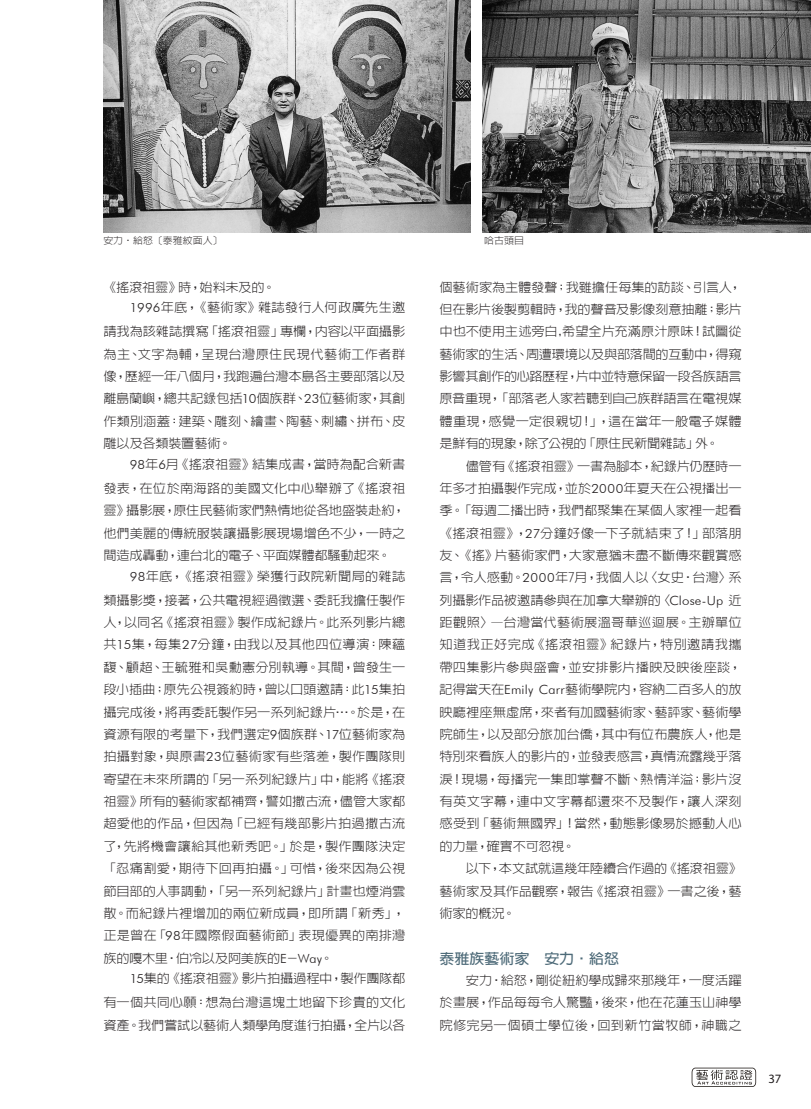
<style>
.page{position:relative;width:811px;height:1109px;background:#fff}
.page>*{position:absolute;margin:0;border:0;box-sizing:border-box;transform-origin:0 0}
.內文大標{font:700 14.25px "Lin Gothic";color:#4d6a78;scale:1.05 1}
.t1{font:12.75px "Myriad Pro";color:#231f20}
.內文中文{font:300 12.6px/22.4px "Lin Gothic";color:#231f20;text-align:justify;scale:1.05 1}
.內文中文-2{font:300 12.6px "Lin Gothic";letter-spacing:-.025em;color:#231f20;scale:1.05 1}
.內文中文-3{font:300 12.6px "Lin Gothic";letter-spacing:-.02em;color:#231f20;scale:1.05 1}
.圖說中{font:300 9.45px "Lin Gothic";color:#231f20;scale:1.05 1}
.s1{font-family:"Futura BT"}
</style>
<div class="page">
<svg style="left:691px;top:1067px;width:65px;height:19px"></svg>
<img style="left:103px;top:0;width:367px;height:232px">
<img style="left:482px;top:0;width:328px;height:232px">
<p class="圖說中" style="left:103px;top:235px;width:115px">安力‧給怒〔泰雅紋面人〕</p>
<p class="圖說中" style="left:484px;top:235px;width:39px">哈古頭目</p>
<p class="內文中文-3" style="left:103px;top:280px;width:165px">《搖滾祖靈》時，始料未及的。</p>
<p class="內文中文" style="left:103px;top:295px;width:289px;line-height:24.2px;text-align:right"><span class="s1">1996</span>年底，《藝術家》雜誌發行人何政廣先生邀<br>請我為該雜誌撰寫「搖滾祖靈」專欄，內容以平面攝影</p>
<p class="內文中文" style="left:103px;top:342px;width:289px">為主、文字為輔，呈現台灣原住民現代藝術工作者群像，歷經一年八個月，我跑遍台灣本島各主要部落以及離島蘭嶼，總共記錄包括<span class="s1">10</span>個族群、<span class="s1">23</span>位藝術家，其創作類別涵蓋：建築、雕刻、繪畫、陶藝、刺繡、拼布、皮雕以及各類裝置藝術。</p>
<p class="內文中文" style="left:103px;top:451px;width:289px;line-height:24.2px;text-align:right"><span class="s1">98</span>年<span class="s1">6</span>月《搖滾祖靈》結集成書，當時為配合新書<br>發表，在位於南海路的美國文化中心舉辦了《搖滾祖</p>
<p class="內文中文" style="left:103px;top:499px;width:289px">靈》攝影展，原住民藝術家們熱情地從各地盛裝赴約，他們美麗的傳統服裝讓攝影展現場增色不少，一時之間造成轟動，連台北的電子、平面媒體都騷動起來。</p>
<p class="內文中文" style="left:103px;top:563px;width:289px;line-height:24.2px;text-align:right"><span class="s1">98</span>年底，《搖滾祖靈》榮獲行政院新聞局的雜誌<br>類攝影獎，接著，公共電視經過徵選、委託我擔任製作</p>
<p class="內文中文" style="left:103px;top:611px;width:289px">人，以同名《搖滾祖靈》製作成紀錄片。此系列影片總共<span class="s1">15</span>集，每集<span class="s1">27</span>分鐘，由我以及其他四位導演︰陳蘊馥、顧超、王毓雅和吳勳憲分別執導。其間，曾發生一段小插曲；原先公視簽約時，曾以口頭邀請：此<span class="s1">15</span>集拍攝完成後，將再委託製作另一系列紀錄片…。於是，在資源有限的考量下，我們選定<span class="s1">9</span>個族群、<span class="s1">17</span>位藝術家為拍攝對象，與原書<span class="s1">23</span>位藝術家有些落差，製作團隊則寄望在未來所謂的「另一系列紀錄片」中，能將《搖滾祖靈》所有的藝術家都補齊，譬如撒古流，儘管大家都超愛他的作品，但因為「已經有幾部影片拍過撒古流了，先將機會讓給其他新秀吧。」於是，製作團隊決定「忍痛割愛，期待下回再拍攝。」可惜，後來因為公視節目部的人事調動，「另一系列紀錄片」計畫也煙消雲散。而紀錄片裡增加的兩位新成員，即所謂「新秀」，正是曾在「<span class="s1">98</span>年國際假面藝術節」表現優異的南排灣族的嘎木里‧伯冷以及阿美族的<span class="s1">E</span>－<span class="s1">Way</span>。</p>
<p class="內文中文" style="left:103px;top:965px;width:289px;line-height:24.2px;text-align:right"><span class="s1">15</span>集的《搖滾祖靈》影片拍攝過程中，製作團隊都<br>有一個共同心願：想為台灣這塊土地留下珍貴的文化</p>
<p class="內文中文-2" style="left:103px;top:1018px;width:289px">資產。我們嘗試以藝術人類學角度進行拍攝，全片以各</p>
<p class="內文中文" style="left:439px;top:275px;width:289px">個藝術家為主體發聲；我雖擔任每集的訪談、引言人，但在影片後製剪輯時，我的聲音及影像刻意抽離；影片中也不使用主述旁白,希望全片充滿原汁原味！試圖從藝術家的生活、周遭環境以及與部落間的互動中，得窺影響其創作的心路歷程，片中並特意保留一段各族語言原音重現，「部落老人家若聽到自己族群語言在電視媒體重現，感覺一定很親切！」，這在當年一般電子媒體是鮮有的現象，除了公視的「原住民新聞雜誌」外。</p>
<p class="內文中文" style="left:439px;top:454px;width:289px;text-indent:26px">儘管有《搖滾祖靈》一書為腳本，紀錄片仍歷時一年多才拍攝製作完成，並於<span class="s1">2000</span>年夏天在公視播出一季。「每週二播出時，我們都聚集在某個人家裡一起看《搖滾祖靈》，<span class="s1">27</span>分鐘好像一下子就結束了！」部落朋友、《搖》片藝術家們，大家意猶未盡不斷傳來觀賞感言，令人感動。<span class="s1">2000</span>年7月，我個人以〈女史‧台灣〉系列攝影作品被邀請參與在加拿大舉辦的〈<span class="s1">Close-Up</span> 近距觀照〉—台灣當代藝術展溫哥華巡迴展。主辦單位知道我正好完成《搖滾祖靈》紀錄片，特別邀請我攜帶四集影片參與盛會，並安排影片播映及映後座談，記得當天在<span class="s1">Emily Carr</span>藝術學院內，容納二百多人的放映廳裡座無虛席，來者有加國藝術家、藝評家、藝術學院師生，以及部分旅加台僑，其中有位布農族人，他是特別來看族人的影片的，並發表感言，真情流露幾乎落淚！現場，每播完一集即掌聲不斷、熱情洋溢；影片沒有英文字幕，連中文字幕都還來不及製作，讓人深刻感受到「藝術無國界」！當然，動態影像易於撼動人心的力量，確實不可忽視。</p>
<p class="內文中文" style="left:439px;top:856px;width:289px;text-indent:26px">以下，本文試就這幾年陸續合作過的《搖滾祖靈》藝術家及其作品觀察，報告《搖滾祖靈》一書之後，藝術家的概況。</p>
<p class="內文大標" style="left:439px;top:951px;width:173px">泰雅族藝術家　安力‧給怒</p>
<p class="內文中文" style="left:439px;top:968px;width:289px;text-indent:26px">安力‧給怒，剛從紐約學成歸來那幾年，一度活躍於畫展，作品每每令人驚豔，後來，他在花蓮玉山神學院修完另一個碩士學位後，回到新竹當牧師，神職之</p>
<p class="t1" style="left:768px;top:1070px;width:7px">37</p>
</div>
